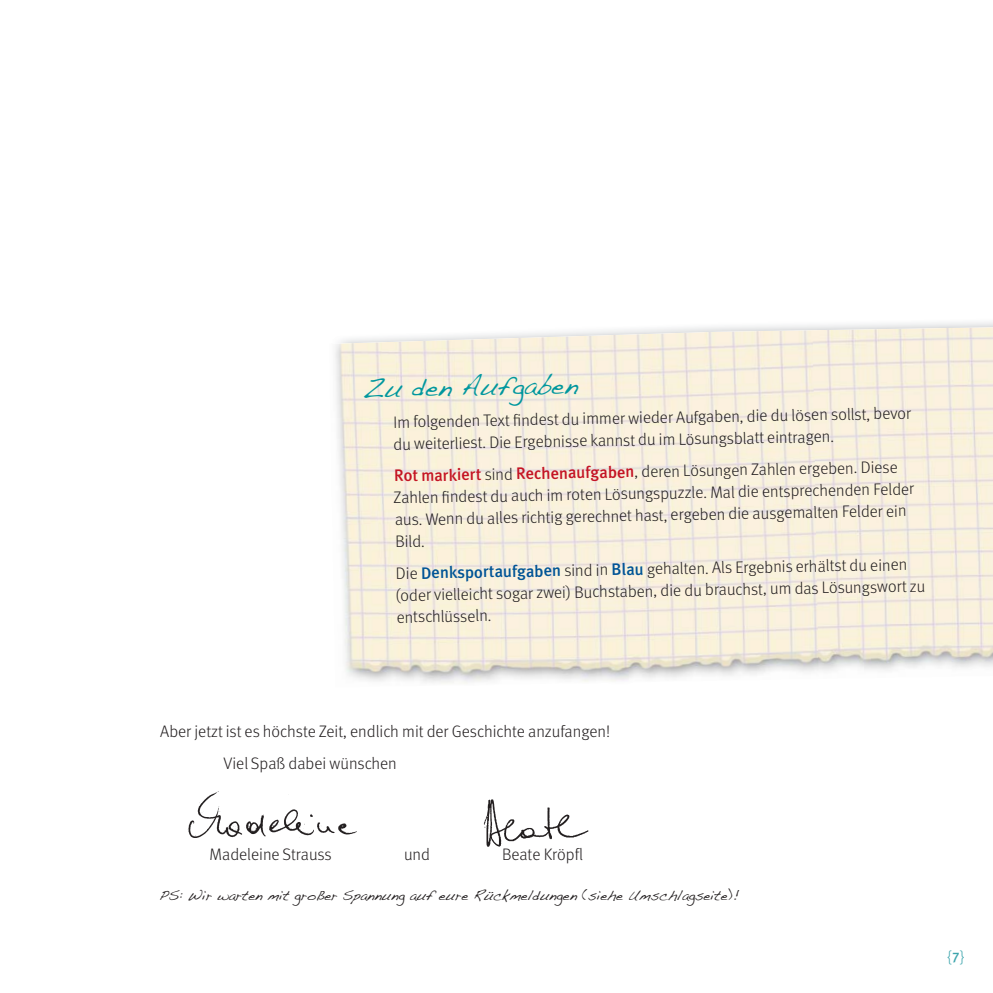
<style>
.page{position:relative;width:993px;height:993px;background:#fff}
.page>*{position:absolute;margin:0;border:0;box-sizing:border-box;transform-origin:0 0}
.t1{font:26.25px "Handwriting Dakota";color:#00979e}
.t2{font:300 16.62px/21.9px "Meta";color:#231f20}
.t3{font:300 15.75px "Meta";color:#3da5ad}
.t4{font:14px "Handwriting Dakota";color:#231f20}
.s1{font-family:"Meta Plus";font-weight:500;color:#c41424}
.s2{font-family:"Meta Plus";font-weight:500;color:#005496}
.s3{font-family:"Meta Medium CELF";font-weight:400;font-size:14px}
</style>
<div class="page">
<img style="left:483px;top:799px;width:106px;height:48px">
<img style="left:188px;top:791px;width:169px;height:46px">
<img style="left:332px;top:329px;width:480px;height:355px">
<img style="left:812px;top:327px;width:180px;height:344px">
<h1 class="t1" style="left:361px;top:369px;width:217px;rotate:-1deg">Zu den Aufgaben</h1>
<p class="t2" style="left:393px;top:413px;width:519px;rotate:-1deg">Im folgenden Text fi ndest du immer wieder Aufgaben, die du lösen sollst, bevor du weiterliest. Die Ergebnisse kannst du im Lösungsblatt eintragen.</p>
<p class="t2" style="left:393px;top:466px;width:522px;rotate:-1deg"><span class="s1">Rot markiert</span> sind <span class="s1">Rechenaufgaben</span>, deren Lösungen Zahlen ergeben. Diese Zahlen fi ndest du auch im roten Lösungspuzzle. Mal die entsprechenden Felder aus. Wenn du alles richtig gerechnet hast, ergeben die ausgemalten Felder ein Bild.</p>
<p class="t2" style="left:395px;top:564px;width:531px;rotate:-1deg">Die <span class="s2">Denksportaufgaben</span> sind in <span class="s2">Blau</span> gehalten. Als Ergebnis erhältst du einen (oder vielleicht sogar zwei) Buchstaben, die du brauchst, um das Lösungswort zu entschlüsseln.</p>
<p class="t2" style="left:223px;top:716px;width:388px;line-height:31.8px;text-indent:-63px">Aber jetzt ist es höchste Zeit, endlich mit der Geschichte anzufangen!<br>Viel Spaß dabei wünschen</p>
<p class="t2" style="left:209px;top:844px;width:124px">Madeleine Strauss</p>
<p class="t2" style="left:404px;top:844px;width:27px">und</p>
<p class="t2" style="left:502px;top:844px;width:82px">Beate Kröpfl</p>
<p class="t4" style="left:159px;top:884px;width:581px">PS: Wir warten mit großer Spannung auf eure Rückmeldungen (siehe Umschlagseite)!</p>
<p class="t3" style="left:946px;top:950px;width:19px">{<span class="s3">7</span>}</p>
</div>
